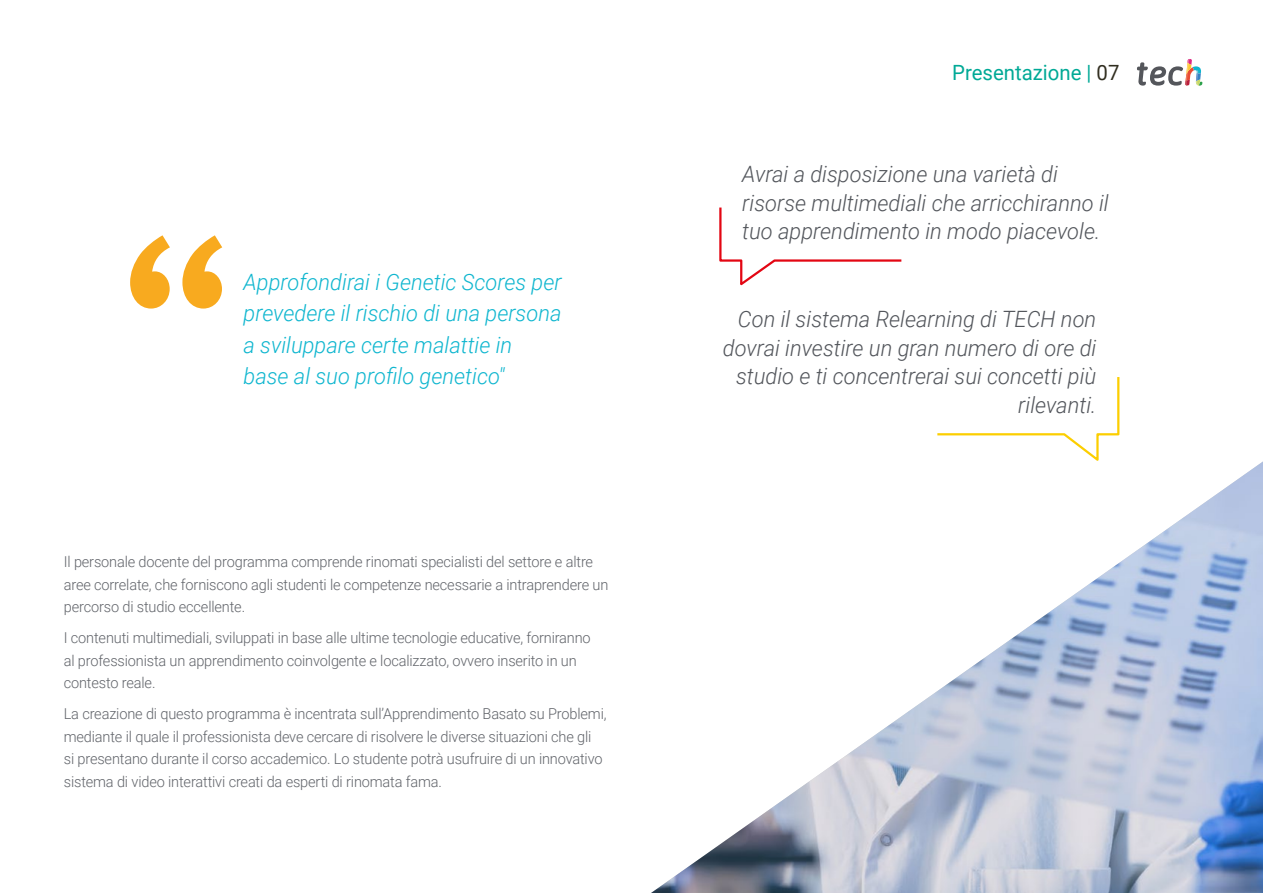
<style>
.page{position:relative;width:1263px;height:893px;background:#fff}
.page>*{position:absolute;margin:0;border:0;box-sizing:border-box;transform-origin:0 0}
.t1{font:italic 300 22.5px/28.5px "Roboto";color:#52555b;text-align:right}
.t2{font:italic 300 22.5px/31.5px "Roboto";color:#0fb6cf}
.t3{font:21px "Roboto";color:#00a996}
.t4{font:300 15px/22.5px "Roboto";letter-spacing:-.01em;color:#61646a}
.s1{color:#312e20}
</style>
<div class="page">
<img style="left:651px;top:461px;width:612px;height:432px">
<svg style="left:935px;top:377px;width:185px;height:87px"></svg>
<svg style="left:719px;top:207px;width:183px;height:79px"></svg>
<svg style="left:130px;top:235px;width:92px;height:74px"></svg>
<svg style="left:1137px;top:59px;width:65px;height:27px"></svg>
<h1 class="t2" style="left:243px;top:265px;width:320px">Approfondirai i Genetic Scores per prevedere il rischio di una persona a sviluppare certe malattie in base al suo profilo genetico"</h1>
<p class="t4" style="left:64px;top:550px;width:546px">Il personale docente del programma comprende rinomati specialisti del settore e altre aree correlate, che forniscono agli studenti le competenze necessarie a intraprendere un percorso di studio eccellente.</p>
<p class="t4" style="left:64px;top:626px;width:528px">I contenuti multimediali, sviluppati in base alle ultime tecnologie educative, forniranno al professionista un apprendimento coinvolgente e localizzato, ovvero inserito in un contesto reale.</p>
<p class="t4" style="left:64px;top:702px;width:544px">La creazione di questo programma è incentrata sull’Apprendimento Basato su Problemi, mediante il quale il professionista deve cercare di risolvere le diverse situazioni che gli<br>si presentano durante il corso accademico. Lo studente potrà usufruire di un innovativo sistema di video interattivi creati da esperti di rinomata fama.</p>
<h2 class="t3" style="left:952px;top:57px;width:169px">Presentazione | <span class="s1">07</span></h2>
<h1 class="t1" style="left:742px;top:159px;width:368px;text-align:left">Avrai a disposizione una varietà di risorse multimediali che arricchiranno il tuo apprendimento in modo piacevole.</h1>
<h1 class="t1" style="left:723px;top:304px;width:375px">Con il sistema Relearning di TECH non dovrai investire un gran numero di ore di studio e ti concentrerai sui concetti più rilevanti.</h1>
</div>
